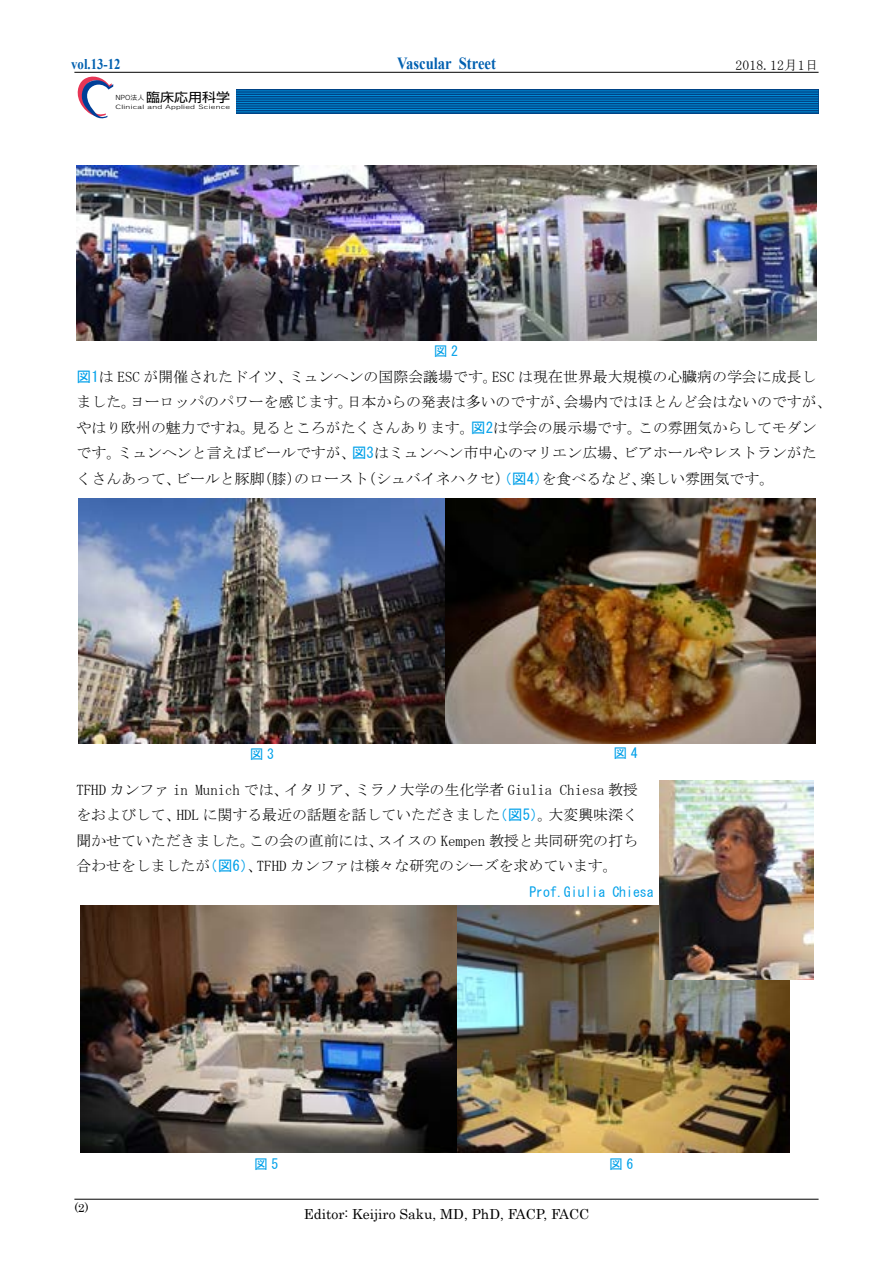
<style>
.page{position:relative;width:893px;height:1263px;background:#fff}
.page>*{position:absolute;margin:0;border:0;box-sizing:border-box;transform-origin:0 0}
.t1{font:700 16.95px "Times New Roman";color:#0060b0;scale:.86 1}
.t2{font:14.85px/25.5px "MS Mincho";color:#000}
.t3{font:700 14.85px "Times New Roman";color:#0060b0;scale:.86 1}
.t4{font:13.8px "Century";color:#000}
.t5{font:13.8px "MS Gothic";color:#00a0e9}
.t6{font:13.8px "MS Mincho";color:#000}
.t7{font:12.6px "Shin Go Pr 5";color:#000;scale:1.11 1}
.t8{font:11.7px "Century";color:#000}
.t9{font:6.6px "Rodin Pro M";color:#000;scale:1.04 1}
.t10{font:5.55px "Rodin Pro M";letter-spacing:.04em;color:#000;scale:1.43 1}
.s1{font-family:"MS Gothic";color:#00a0e9}
</style>
<div class="page">
<hr style="left:74px;top:1199px;width:745px;height:1px;background:#000">
<hr style="left:74px;top:72px;width:745px;height:1px;background:#000">
<svg style="left:236px;top:89px;width:582px;height:25px;background:#005498"></svg>
<hr style="left:236px;top:91px;width:582px;height:1px;background:#008cd6">
<hr style="left:236px;top:93px;width:582px;height:1px;background:#008cd6">
<hr style="left:236px;top:95px;width:582px;height:1px;background:#008cd6">
<hr style="left:236px;top:98px;width:582px;height:1px;background:#008cd6">
<hr style="left:236px;top:100px;width:582px;height:1px;background:#008cd6">
<hr style="left:236px;top:102px;width:582px;height:1px;background:#008cd6">
<hr style="left:236px;top:105px;width:582px;height:1px;background:#008cd6">
<hr style="left:236px;top:107px;width:582px;height:1px;background:#008cd6">
<hr style="left:236px;top:109px;width:582px;height:1px;background:#008cd6">
<hr style="left:236px;top:112px;width:582px;height:1px;background:#008cd6">
<svg style="left:77px;top:76px;width:36px;height:43px"></svg>
<img style="left:81px;top:905px;width:708px;height:247px">
<img style="left:77px;top:166px;width:739px;height:175px">
<img style="left:78px;top:498px;width:738px;height:246px">
<img style="left:659px;top:780px;width:154px;height:199px">
<p class="t3" style="left:71px;top:53px;width:59px">vol.13-12</p>
<p class="t1" style="left:397px;top:51px;width:116px">Vascular Street</p>
<p class="t6" style="left:736px;top:58px;width:84px">2018.12月1日</p>
<p class="t7" style="left:146px;top:87px;width:77px">臨床応用科学</p>
<p class="t9" style="left:115px;top:93px;width:29px">NPO法人</p>
<p class="t10" style="left:116px;top:103px;width:82px">Clinical and Applied Science</p>
<p class="t5" style="left:434px;top:344px;width:26px">図 2</p>
<p class="t2" style="left:77px;top:364px;width:756px"><span class="s1">図1</span>は ESC が開催されたドイツ、ミュンヘンの国際会議場です。ESC は現在世界最大規模の心臓病の学会に成長しました。ヨーロッパのパワーを感じます。日本からの発表は多いのですが、会場内ではほとんど会はないのですが、やはり欧州の魅力ですね。見るところがたくさんあります。<span class="s1">図2</span>は学会の展示場です。この雰囲気からしてモダンです。ミュンヘンと言えばビールですが、<span class="s1">図3</span>はミュンヘン市中心のマリエン広場、ビアホールやレストランがたくさんあって、ビールと豚脚（膝）のロースト（シュバイネハクセ）<span class="s1">（図4）</span>を食べるなど、楽しい雰囲気です。</p>
<p class="t5" style="left:250px;top:747px;width:26px">図3</p>
<p class="t5" style="left:613px;top:746px;width:26px">図 4</p>
<p class="t2" style="left:76px;top:777px;width:563px;text-align:justify">TFHD カンファ in Munich では、イタリア、ミラノ大学の生化学者 Giulia Chiesa 教授をおよびして、HDL に関する最近の話題を話していただきました<span class="s1">（図5）</span>。大変興味深く聞かせていただきました。この会の直前には、スイスの Kempen 教授と共同研究の打ち合わせをしましたが<span class="s1">（図6）</span>、TFHD カンファは様々な研究のシーズを求めています。</p>
<p class="t8" style="left:74px;top:1198px;width:16px">(2)</p>
<p class="t5" style="left:529px;top:885px;width:126px">Prof.Giulia Chiesa</p>
<p class="t5" style="left:254px;top:1157px;width:26px">図5</p>
<p class="t4" style="left:304px;top:1202px;width:287px">Editor: Keijiro Saku, MD, PhD, FACP, FACC</p>
<p class="t5" style="left:609px;top:1157px;width:26px">図 6</p>
</div>
